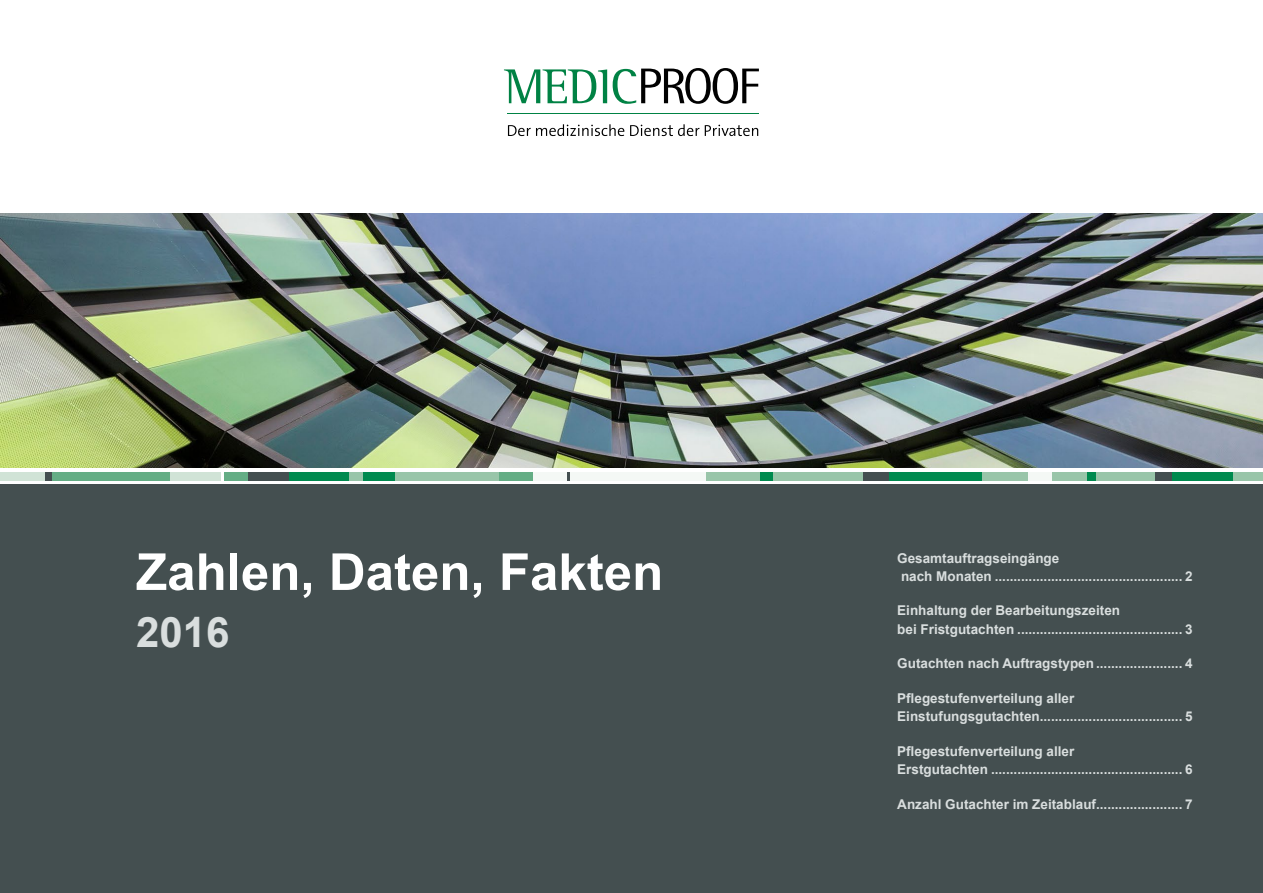
<style>
.page{position:relative;width:1263px;height:893px;background:#fff}
.page>*{position:absolute;margin:0;border:0;box-sizing:border-box;transform-origin:0 0}
.t1{font:700 51px "Arial";color:#fff}
.t2{font:700 42px "Arial";color:#d9dede}
.t3{font:700 13.5px/18.3px "Arial";color:#d9dede}
</style>
<div class="page">
<svg style="left:504px;top:69px;width:103px;height:34px"></svg>
<svg style="left:613px;top:68px;width:146px;height:36px"></svg>
<svg style="left:508px;top:124px;width:116px;height:12px"></svg>
<svg style="left:630px;top:124px;width:69px;height:12px"></svg>
<svg style="left:705px;top:125px;width:53px;height:11px"></svg>
<hr style="left:507px;top:113px;width:252px;height:1px;background:#008244">
<div style="left:0;top:485px;width:1263px;height:408px;background:#444f50"></div>
<img style="left:0;top:213px;width:1263px;height:254px">
<div style="left:909px;top:472px;width:181px;height:8px;background:#f4f8f5"></div>
<div style="left:1052px;top:472px;width:123px;height:8px;background:#99c5a9"></div>
<div style="left:1226px;top:472px;width:37px;height:8px;background:#99c5a9"></div>
<div style="left:1087px;top:472px;width:9px;height:8px;background:#008a4f"></div>
<div style="left:1167px;top:472px;width:65px;height:8px;background:#008a4f"></div>
<div style="left:1155px;top:472px;width:17px;height:8px;background:#444f50"></div>
<div style="left:488px;top:472px;width:276px;height:8px;background:#f4f8f5"></div>
<div style="left:128px;top:472px;width:92px;height:8px;background:#d0e3d6"></div>
<div style="left:0;top:472px;width:67px;height:8px;background:#d0e3d6"></div>
<div style="left:707px;top:472px;width:186px;height:8px;background:#99c5a9"></div>
<div style="left:972px;top:472px;width:56px;height:8px;background:#99c5a9"></div>
<div style="left:319px;top:472px;width:186px;height:8px;background:#99c5a9"></div>
<div style="left:224px;top:472px;width:35px;height:8px;background:#64ad85"></div>
<div style="left:52px;top:472px;width:118px;height:8px;background:#64ad85"></div>
<div style="left:499px;top:472px;width:34px;height:8px;background:#64ad85"></div>
<div style="left:278px;top:472px;width:71px;height:8px;background:#008a4f"></div>
<div style="left:363px;top:472px;width:31px;height:8px;background:#008a4f"></div>
<div style="left:760px;top:472px;width:12px;height:8px;background:#008a4f"></div>
<div style="left:882px;top:472px;width:99px;height:8px;background:#008a4f"></div>
<div style="left:45px;top:472px;width:7px;height:8px;background:#444f50"></div>
<svg style="left:567px;top:472px;width:3px;height:8px"></svg>
<div style="left:248px;top:472px;width:41px;height:8px;background:#444f50"></div>
<div style="left:863px;top:472px;width:25px;height:8px;background:#444f50"></div>
<h1 class="t1" style="left:136px;top:536px;width:529px">Zahlen, Daten, Fakten</h1>
<h2 class="t2" style="left:136px;top:603px;width:95px">2016</h2>
<p class="t3" style="left:897px;top:549px;width:297px">Gesamtauftragseingänge<br>nach Monaten .................................................. 2</p>
<p class="t3" style="left:897px;top:602px;width:297px">Einhaltung der Bearbeitungszeiten<br>bei Fristgutachten ............................................ 3</p>
<p class="t3" style="left:897px;top:655px;width:297px">Gutachten nach Auftragstypen....................... 4</p>
<p class="t3" style="left:897px;top:689px;width:297px">Pflegestufenverteilung aller<br>Einstufungsgutachten...................................... 5</p>
<p class="t3" style="left:897px;top:742px;width:297px">Pflegestufenverteilung aller<br>Erstgutachten ................................................... 6</p>
<p class="t3" style="left:897px;top:795px;width:297px">Anzahl Gutachter im Zeitablauf....................... 7</p>
</div>
